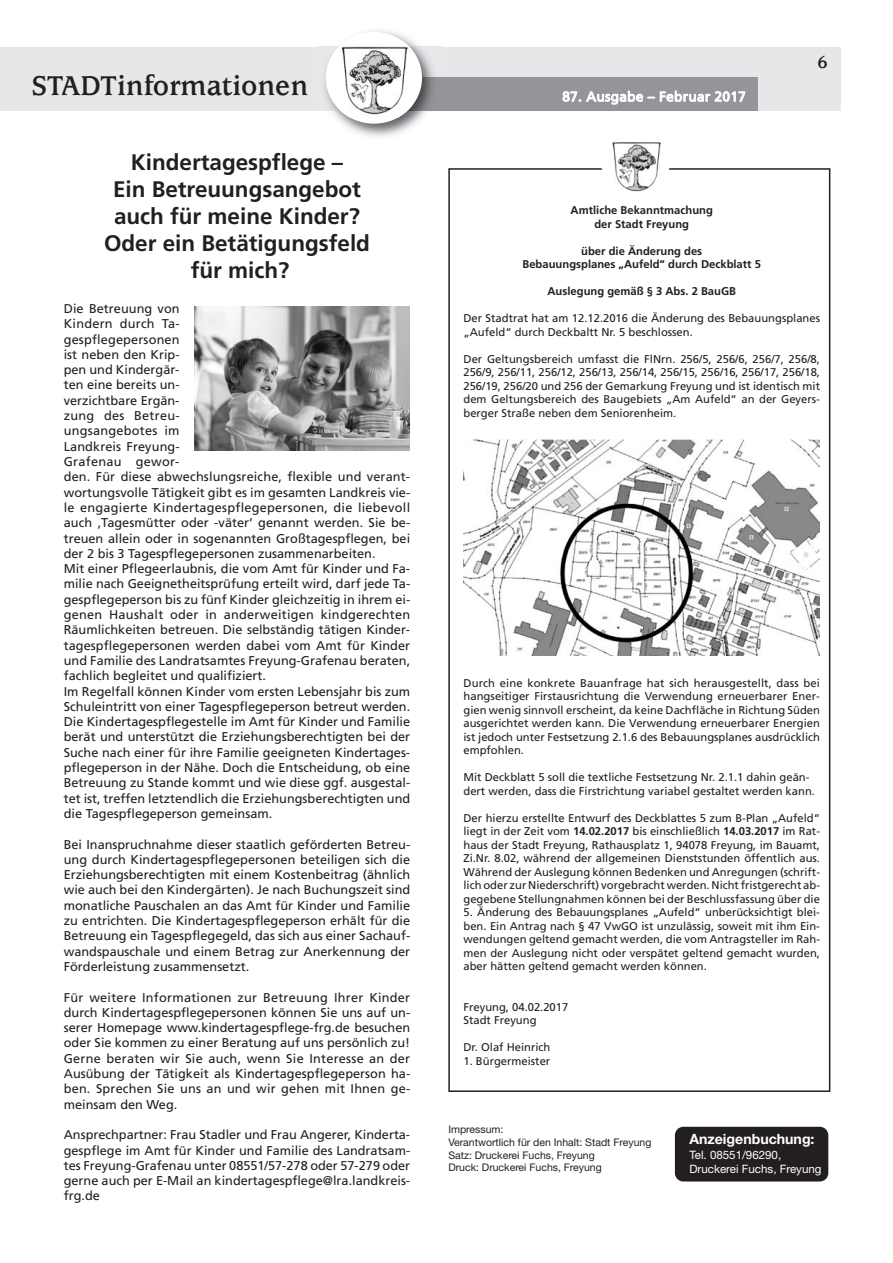
<style>
.page{position:relative;width:893px;height:1263px;background:#fff}
.page>*{position:absolute;margin:0;border:0;box-sizing:border-box;transform-origin:0 0}
.t1{font:700 30px "Usherwood";color:#231f20}
.t2{font:700 22.5px/27px "Frutiger";color:#231f20;text-align:center}
.t3{font:700 18.9px "Usherwood";color:#231f20}
.t4{font:700 14.1px "Helvetica Neue";color:#fff}
.t5{font:13.5px "Frutiger";letter-spacing:.03em;color:#fff}
.t6{font:12.75px/15.3px "Frutiger";color:#231f20;text-align:justify}
.t7{font:11.55px/14px "Helvetica Neue";color:#fff}
.t8{font:11.25px/13.5px "Frutiger";color:#231f20;text-align:justify}
.t9{font:700 11.25px/13.5px "Frutiger";color:#231f20;text-align:center}
.t10{font:10.5px/12.6px "Helvetica Neue";color:#231f20}
.s1{font-weight:700}
</style>
<div class="page">
<div style="left:0;top:47px;width:350px;height:64px;background:#e6e7e9"></div>
<div style="left:363px;top:47px;width:478px;height:64px;background:#e6e7e9"></div>
<div style="left:363px;top:77px;width:394px;height:34px;background:#939598"></div>
<img style="left:319px;top:30px;width:123px;height:107px">
<img style="left:319px;top:47px;width:18px;height:64px">
<img style="left:411px;top:47px;width:31px;height:64px">
<div style="left:326px;top:32px;width:96px;height:92px;background:#fff;border-radius:50%"></div>
<img style="left:337px;top:42px;width:74px;height:76px">
<div style="left:448px;top:168px;width:382px;height:924px;border:2px solid #231f20"></div>
<div style="left:601px;top:131px;width:68px;height:67px;background:#fff;border-radius:50%"></div>
<img style="left:612px;top:142px;width:49px;height:50px">
<img style="left:463px;top:440px;width:356px;height:216px">
<div style="left:675px;top:1127px;width:153px;height:54px;background:#231f20;border-radius:9px"></div>
<img style="left:195px;top:306px;width:215px;height:145px">
<h1 class="t1" style="left:32px;top:74px;width:278px">STADTinformationen</h1>
<h2 class="t2" style="left:104px;top:150px;width:267px">Kindertagespflege –<br>Ein Betreuungsangebot auch für meine Kinder?<br>Oder ein Betätigungsfeld für mich?</h2>
<p class="t6" style="left:64px;top:302px;width:348px;text-align:left">Die Betreuung von<br>Kindern durch Ta-<br>gespflegepersonen<br>ist neben den Krip-<br>pen und Kindergär-<br>ten eine bereits un-<br>verzichtbare Ergän-<br>zung des Betreu-<br>ungsangebotes im<br>Landkreis Freyung-<br>Grafenau gewor-<br>den. Für diese abwechslungsreiche, flexible und verant&shy;wortungsvolle Tätigkeit gibt es im gesamten Landkreis vie&shy;le engagierte Kindertagespflegepersonen, die liebevoll auch ‚Tagesmütter oder -väter‘ genannt werden. Sie be&shy;treuen allein oder in sogenannten Großtagespflegen, bei der 2 bis 3 Tagespflegepersonen zusammenarbeiten.<br>Mit einer Pflegeerlaubnis, die vom Amt für Kinder und Fa&shy;milie nach Geeignetheitsprüfung erteilt wird, darf jede Ta&shy;gespflegeperson bis zu fünf Kinder gleichzeitig in ihrem ei&shy;genen Haushalt oder in anderweitigen kindgerechten Räumlichkeiten betreuen. Die selbständig tätigen Kinder&shy;tagespflegepersonen werden dabei vom Amt für Kinder und Familie des Landratsamtes Freyung-Grafenau beraten, fachlich begleitet und qualifiziert.<br>Im Regelfall können Kinder vom ersten Lebensjahr bis zum Schuleintritt von einer Tagespflegeperson betreut werden.<br>Die Kindertagespflegestelle im Amt für Kinder und Familie berät und unterstützt die Erziehungsberechtigten bei der Suche nach einer für ihre Familie geeigneten Kindertages&shy;pflegeperson in der Nähe. Doch die Entscheidung, ob eine Betreuung zu Stande kommt und wie diese ggf. ausgestal&shy;tet ist, treffen letztendlich die Erziehungsberechtigten und die Tagespflegeperson gemeinsam.</p>
<p class="t6" style="left:64px;top:837px;width:348px">Bei Inanspruchnahme dieser staatlich geförderten Betreu&shy;ung durch Kindertagespflegepersonen beteiligen sich die Erziehungsberechtigten mit einem Kostenbeitrag (ähnlich wie auch bei den Kindergärten). Je nach Buchungszeit sind monatliche Pauschalen an das Amt für Kinder und Familie zu entrichten. Die Kindertagespflegeperson erhält für die Betreuung ein Tagespflegegeld, das sich aus einer Sachauf&shy;wandspauschale und einem Betrag zur Anerkennung der Förderleistung zusammensetzt.</p>
<p class="t6" style="left:64px;top:990px;width:348px">Für weitere Informationen zur Betreuung Ihrer Kinder durch Kindertagespflegepersonen können Sie uns auf un&shy;serer Homepage www.kindertagespflege-frg.de besuchen oder Sie kommen zu einer Beratung auf uns persönlich zu!<br>Gerne beraten wir Sie auch, wenn Sie Interesse an der Ausübung der Tätigkeit als Kindertagespflegeperson ha&shy;ben. Sprechen Sie uns an und wir gehen mit Ihnen ge&shy;meinsam den Weg.</p>
<p class="t6" style="left:64px;top:1128px;width:348px">Ansprechpartner: Frau Stadler und Frau Angerer, Kinderta&shy;gespflege im Amt für Kinder und Familie des Landratsam&shy;tes Freyung-Grafenau unter 08551/57-278 oder 57-279 oder gerne auch per E-Mail an kindertagespflege@lra.landkreis&shy;frg.de</p>
<p class="t5" style="left:562px;top:91px;width:185px">87. Ausgabe – Februar 2017</p>
<h3 class="t3" style="left:817px;top:55px;width:12px">6</h3>
<p class="t9" style="left:571px;top:204px;width:144px">Amtliche Bekanntmachung der Stadt Freyung</p>
<p class="t9" style="left:523px;top:245px;width:240px">über die Änderung des<br>Bebauungsplanes „Aufeld“ durch Deckblatt 5</p>
<p class="t9" style="left:547px;top:285px;width:190px">Auslegung gemäß § 3 Abs. 2 BauGB</p>
<p class="t8" style="left:463px;top:312px;width:358px">Der Stadtrat hat am 12.12.2016 die Änderung des Bebauungsplanes „Aufeld“ durch Deckbaltt Nr. 5 beschlossen.</p>
<p class="t8" style="left:463px;top:353px;width:358px">Der Geltungsbereich umfasst die FlNrn. 256/5, 256/6, 256/7, 256/8, 256/9, 256/11, 256/12, 256/13, 256/14, 256/15, 256/16, 256/17, 256/18, 256/19, 256/20 und 256 der Gemarkung Freyung und ist identisch mit dem Geltungsbereich des Baugebiets „Am Aufeld“ an der Geyers&shy;berger Straße neben dem Seniorenheim.</p>
<p class="t8" style="left:463px;top:677px;width:358px">Durch eine konkrete Bauanfrage hat sich herausgestellt, dass bei hangseitiger Firstausrichtung die Verwendung erneuerbarer Ener&shy;gien wenig sinnvoll erscheint, da keine Dachfläche in Richtung Süden ausgerichtet werden kann. Die Verwendung erneuerbarer Energien ist jedoch unter Festsetzung 2.1.6 des Bebauungsplanes ausdrücklich empfohlen.</p>
<p class="t8" style="left:463px;top:771px;width:353px">Mit Deckblatt 5 soll die textliche Festsetzung Nr. 2.1.1 dahin geän&shy;dert werden, dass die Firstrichtung variabel gestaltet werden kann.</p>
<p class="t8" style="left:463px;top:812px;width:358px">Der hierzu erstellte Entwurf des Deckblattes 5 zum B-Plan „Aufeld“ liegt in der Zeit vom <span class="s1">14.02.2017</span> bis einschließlich <span class="s1">14.03.2017</span> im Rat&shy;haus der Stadt Freyung, Rathausplatz 1, 94078 Freyung, im Bauamt, Zi.Nr. 8.02, während der allgemeinen Dienststunden öffentlich aus.<br>Während der Auslegung können Bedenken und Anregungen (schrift&shy;lich oder zur Niederschrift) vorgebracht werden. Nicht fristgerecht ab&shy;gegebene Stellungnahmen können bei der Beschlussfassung über die</p>
<p class="t8" style="left:463px;top:906px;width:358px">5. Änderung des Bebauungsplanes „Aufeld“ unberücksichtigt blei&shy;ben. Ein Antrag nach § 47 VwGO ist unzulässig, soweit mit ihm Ein&shy;wendungen geltend gemacht werden, die vom Antragsteller im Rah&shy;men der Auslegung nicht oder verspätet geltend gemacht wurden, aber hätten geltend gemacht werden können.</p>
<p class="t8" style="left:463px;top:1001px;width:106px">Freyung, 04.02.2017<br>Stadt Freyung</p>
<p class="t8" style="left:463px;top:1041px;width:88px">Dr. Olaf Heinrich</p>
<p class="t8" style="left:463px;top:1055px;width:88px">1. Bürgermeister</p>
<p class="t10" style="left:448px;top:1124px;width:205px">Impressum:<br>Verantwortlich für den Inhalt: Stadt Freyung<br>Satz: Druckerei Fuchs, Freyung<br>Druck: Druckerei Fuchs, Freyung</p>
<p class="t4" style="left:689px;top:1133px;width:127px">Anzeigenbuchung:</p>
<p class="t7" style="left:689px;top:1149px;width:134px">Tel. 08551/96290,<br>Druckerei Fuchs, Freyung</p>
</div>
